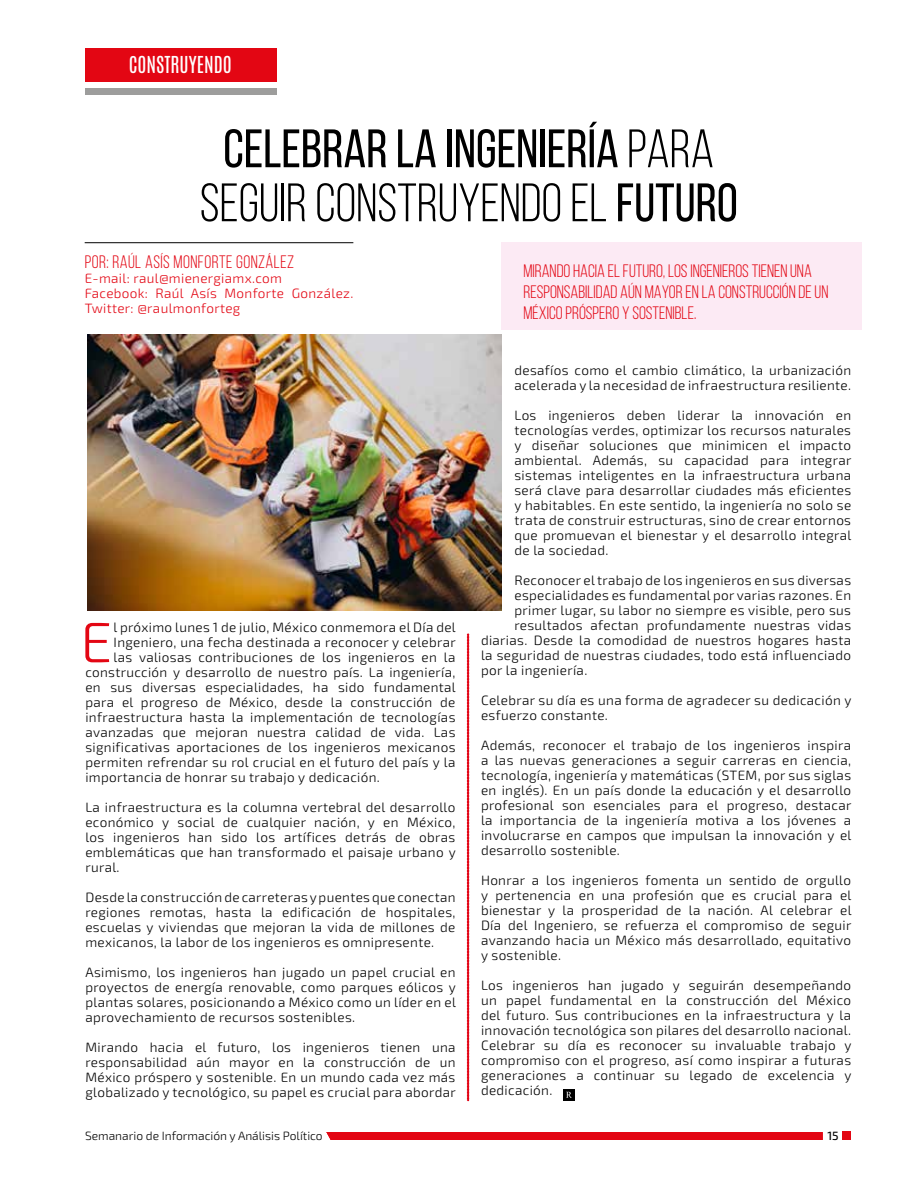
<style>
.page{position:relative;width:915px;height:1191px;background:#fff}
.page>*{position:absolute;margin:0;border:0;box-sizing:border-box;transform-origin:0 0}
.t1{font:300 57px "Exo 2";color:#e30613}
.t2{font:54px/54px "Bebas Neue";color:#000;text-align:center}
.t3{font:19.5px "Antonio";color:#fff}
.t4{font:18px/21px "Bebas Neue";color:#e30613}
.t5{font:18px "Bebas Neue";letter-spacing:.025em;color:#e30613}
.t6{font:300 13.5px/15px "Exo 2";letter-spacing:.025em;color:#000;text-align:justify}
.t7{font:300 13.5px/15px "Exo 2";letter-spacing:.025em;color:#e30613}
.t8{font:300 12px "Exo 2";color:#000}
.t9{font:500 12px "Exo 2";color:#000}
.s1{font-style:inherit}
</style>
<div class="page">
<div style="left:501px;top:242px;width:360px;height:88px;background:#fceaf4"></div>
<div style="left:842px;top:1131px;width:8px;height:9px;background:#e30613"></div>
<div style="left:326px;top:1132px;width:496px;height:8px;background:#e30613"></div>
<div style="left:85px;top:48px;width:192px;height:33px;background:#e30613"></div>
<div style="left:85px;top:88px;width:191px;height:6px;background:#9d9d9c"></div>
<hr style="left:85px;top:242px;width:268px;height:1px;background:#000">
<div style="left:563px;top:1089px;width:11px;height:11px;background:#000"></div>
<svg style="left:566px;top:1091px;width:5px;height:6px"></svg>
<svg style="left:467px;top:633px;width:2px;height:467px"></svg>
<img style="left:88px;top:335px;width:413px;height:275px">
<h3 class="t3" style="left:129px;top:51px;width:104px">CONSTRUYENDO</h3>
<h2 class="t2" style="left:199px;top:121px;width:539px">CELEBRAR LA INGENIERÍA <span class="s1">PARA<br>SEGUIR CONSTRUYENDO EL</span> FUTURO</h2>
<h3 class="t5" style="left:85px;top:252px;width:211px">POR: RAÚL ASÍS MONFORTE GONZÁLEZ</h3>
<p class="t7" style="left:85px;top:271px;width:270px">E-mail: raul@mienergiamx.com<br>Facebook: Raúl Asís Monforte González.<br>Twitter: @raulmonforteg</p>
<h3 class="t4" style="left:523px;top:260px;width:306px">MIRANDO HACIA EL FUTURO, LOS INGENIEROS TIENEN UNA<br>RESPONSABILIDAD AÚN MAYOR EN LA CONSTRUCCIÓN DE UN<br>MÉXICO PRÓSPERO Y SOSTENIBLE.</h3>
<h1 class="t1" style="left:80px;top:609px;width:33px">E</h1>
<p class="t6" style="left:114px;top:620px;width:343px">l próximo lunes 1 de julio, México conmemora el Día del</p>
<p class="t6" style="left:114px;top:635px;width:343px">Ingeniero, una fecha destinada a reconocer y celebrar</p>
<p class="t6" style="left:114px;top:650px;width:343px">las valiosas contribuciones de los ingenieros en la</p>
<p class="t6" style="left:85px;top:665px;width:371px">construcción y desarrollo de nuestro país. La ingeniería,</p>
<p class="t6" style="left:85px;top:680px;width:372px">en sus diversas especialidades, ha sido fundamental</p>
<p class="t6" style="left:85px;top:695px;width:371px">para el progreso de México, desde la construcción de</p>
<p class="t6" style="left:85px;top:710px;width:371px">infraestructura hasta la implementación de tecnologías</p>
<p class="t6" style="left:85px;top:725px;width:371px">avanzadas que mejoran nuestra calidad de vida. Las</p>
<p class="t6" style="left:85px;top:740px;width:371px">significativas aportaciones de los ingenieros mexicanos</p>
<p class="t6" style="left:85px;top:755px;width:371px">permiten refrendar su rol crucial en el futuro del país y la</p>
<p class="t6" style="left:85px;top:770px;width:296px">importancia de honrar su trabajo y dedicación.</p>
<p class="t6" style="left:85px;top:800px;width:372px">La infraestructura es la columna vertebral del desarrollo económico y social de cualquier nación, y en México, los ingenieros han sido los artífices detrás de obras emblemáticas que han transformado el paisaje urbano y rural.</p>
<p class="t6" style="left:85px;top:890px;width:371px">Desde la construcción de carreteras y puentes que conectan regiones remotas, hasta la edificación de hospitales, escuelas y viviendas que mejoran la vida de millones de mexicanos, la labor de los ingenieros es omnipresente.</p>
<p class="t6" style="left:85px;top:965px;width:372px">Asimismo, los ingenieros han jugado un papel crucial en proyectos de energía renovable, como parques eólicos y plantas solares, posicionando a México como un líder en el aprovechamiento de recursos sostenibles.</p>
<p class="t6" style="left:85px;top:1040px;width:372px">Mirando hacia el futuro, los ingenieros tienen una responsabilidad aún mayor en la construcción de un México próspero y sostenible. En un mundo cada vez más globalizado y tecnológico, su papel es crucial para abordar</p>
<p class="t6" style="left:514px;top:363px;width:338px">desafíos como el cambio climático, la urbanización acelerada y la necesidad de infraestructura resiliente.</p>
<p class="t6" style="left:514px;top:408px;width:338px">Los ingenieros deben liderar la innovación en tecnologías verdes, optimizar los recursos naturales y diseñar soluciones que minimicen el impacto ambiental. Además, su capacidad para integrar sistemas inteligentes en la infraestructura urbana será clave para desarrollar ciudades más eficientes y habitables. En este sentido, la ingeniería no solo se trata de construir estructuras, sino de crear entornos que promuevan el bienestar y el desarrollo integral de la sociedad.</p>
<p class="t6" style="left:514px;top:573px;width:338px">Reconocer el trabajo de los ingenieros en sus diversas</p>
<p class="t6" style="left:514px;top:588px;width:338px">especialidades es fundamental por varias razones. En</p>
<p class="t6" style="left:514px;top:603px;width:338px">primer lugar, su labor no siempre es visible, pero sus</p>
<p class="t6" style="left:514px;top:618px;width:338px">resultados afectan profundamente nuestras vidas</p>
<p class="t6" style="left:481px;top:633px;width:371px">diarias. Desde la comodidad de nuestros hogares hasta</p>
<p class="t6" style="left:481px;top:648px;width:371px">la seguridad de nuestras ciudades, todo está influenciado</p>
<p class="t6" style="left:481px;top:663px;width:108px">por la ingeniería.</p>
<p class="t6" style="left:481px;top:693px;width:372px">Celebrar su día es una forma de agradecer su dedicación y esfuerzo constante.</p>
<p class="t6" style="left:481px;top:738px;width:372px">Además, reconocer el trabajo de los ingenieros inspira a las nuevas generaciones a seguir carreras en ciencia, tecnología, ingeniería y matemáticas (STEM, por sus siglas en inglés). En un país donde la educación y el desarrollo profesional son esenciales para el progreso, destacar la importancia de la ingeniería motiva a los jóvenes a involucrarse en campos que impulsan la innovación y el desarrollo sostenible.</p>
<p class="t6" style="left:481px;top:873px;width:372px">Honrar a los ingenieros fomenta un sentido de orgullo y pertenencia en una profesión que es crucial para el bienestar y la prosperidad de la nación. Al celebrar el Día del Ingeniero, se refuerza el compromiso de seguir avanzando hacia un México más desarrollado, equitativo y sostenible.</p>
<p class="t6" style="left:481px;top:978px;width:372px">Los ingenieros han jugado y seguirán desempeñando un papel fundamental en la construcción del México del futuro. Sus contribuciones en la infraestructura y la innovación tecnológica son pilares del desarrollo nacional.<br>Celebrar su día es reconocer su invaluable trabajo y compromiso con el progreso, así como inspirar a futuras generaciones a continuar su legado de excelencia y dedicación.</p>
<p class="t8" style="left:85px;top:1128px;width:239px">Semanario de Información y Análisis Político</p>
<p class="t9" style="left:827px;top:1128px;width:13px">15</p>
</div>
